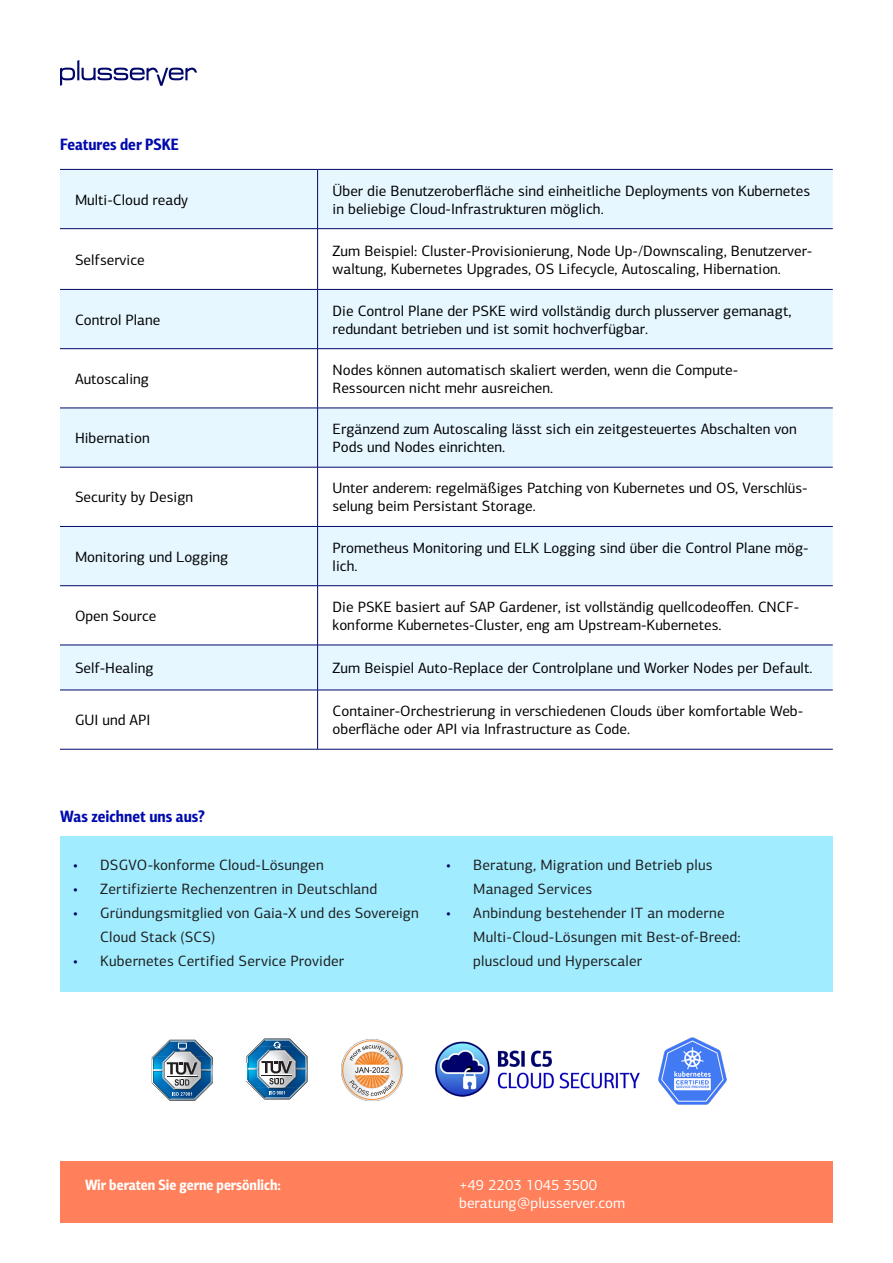
<style>
.page{position:relative;width:893px;height:1263px;background:#fff}
.page>*{position:absolute;margin:0;border:0;box-sizing:border-box;transform-origin:0 0}
.Fließtext{font:700 16.5px "PF Centro Sans Cond";letter-spacing:.005em;color:#000aad}
.t1{font:15px/18px "PF Centro Sans Pro";color:#000}
.t2{font:15px/24px "PF Centro Sans Pro";letter-spacing:.01em;color:#1e1e1e}
.Zwischenüberschrift{font:15px/18px "PF Centro Sans Pro";color:#fff}
.Zwischenüberschrift-2{font:700 15px "PF Centro Sans Cond";color:#fff}
.s1{color:#010869}
</style>
<div class="page">
<svg style="left:60px;top:60px;width:137px;height:26px"></svg>
<div style="left:60px;top:1161px;width:773px;height:62px;background:#ff805a"></div>
<div style="left:60px;top:170px;width:773px;height:178px;background:#e6f7ff"></div>
<svg style="left:60px;top:229px;width:773px;height:60px"></svg>
<svg style="left:60px;top:349px;width:773px;height:400px"></svg>
<div style="left:60px;top:646px;width:773px;height:44px;background:#e6f7ff"></div>
<hr style="left:60px;top:169px;width:258px;height:1px;background:#010869">
<hr style="left:318px;top:169px;width:515px;height:1px;background:#010869">
<hr style="left:317px;top:170px;width:1px;height:58px;background:#010869">
<hr style="left:60px;top:228px;width:258px;height:1px;background:#010869">
<hr style="left:318px;top:228px;width:515px;height:1px;background:#010869">
<hr style="left:317px;top:229px;width:1px;height:60px;background:#010869">
<hr style="left:60px;top:289px;width:258px;height:1px;background:#010869">
<hr style="left:318px;top:289px;width:515px;height:1px;background:#010869">
<hr style="left:317px;top:290px;width:1px;height:58px;background:#010869">
<hr style="left:60px;top:348px;width:258px;height:1px;background:#010869">
<hr style="left:318px;top:348px;width:515px;height:1px;background:#010869">
<hr style="left:317px;top:349px;width:1px;height:59px;background:#010869">
<hr style="left:60px;top:408px;width:258px;height:1px;background:#010869">
<hr style="left:318px;top:408px;width:515px;height:1px;background:#010869">
<hr style="left:317px;top:408px;width:1px;height:59px;background:#010869">
<hr style="left:60px;top:467px;width:258px;height:1px;background:#010869">
<hr style="left:318px;top:467px;width:515px;height:1px;background:#010869">
<hr style="left:317px;top:467px;width:1px;height:59px;background:#010869">
<hr style="left:60px;top:526px;width:258px;height:1px;background:#010869">
<hr style="left:318px;top:526px;width:515px;height:1px;background:#010869">
<hr style="left:317px;top:527px;width:1px;height:58px;background:#010869">
<hr style="left:60px;top:585px;width:258px;height:1px;background:#010869">
<hr style="left:318px;top:585px;width:515px;height:1px;background:#010869">
<hr style="left:317px;top:586px;width:1px;height:59px;background:#010869">
<hr style="left:60px;top:645px;width:258px;height:1px;background:#010869">
<hr style="left:318px;top:645px;width:515px;height:1px;background:#010869">
<hr style="left:317px;top:645px;width:1px;height:45px;background:#010869">
<hr style="left:60px;top:690px;width:258px;height:1px;background:#010869">
<hr style="left:318px;top:690px;width:515px;height:1px;background:#010869">
<hr style="left:317px;top:690px;width:1px;height:59px;background:#010869">
<hr style="left:60px;top:749px;width:258px;height:1px;background:#010869">
<hr style="left:318px;top:749px;width:515px;height:1px;background:#010869">
<svg style="left:152px;top:1040px;width:61px;height:61px"></svg>
<svg style="left:247px;top:1038px;width:61px;height:61px"></svg>
<img style="left:341px;top:1040px;width:61px;height:61px">
<img style="left:435px;top:1041px;width:224px;height:56px">
<div style="left:60px;top:837px;width:773px;height:155px;background:#a1ecff"></div>
<img style="left:659px;top:1037px;width:68px;height:68px">
<p class="Fließtext" style="left:60px;top:134px;width:120px">Features der PSKE</p>
<p class="t1" style="left:75px;top:191px;width:115px">Multi-Cloud ready</p>
<p class="t1" style="left:333px;top:182px;width:479px">Über die Benutzeroberfläche sind einheitliche Deployments von Kubernetes in beliebige Cloud-Infrastrukturen möglich.</p>
<p class="t1" style="left:75px;top:251px;width:71px">Selfservice</p>
<p class="t1" style="left:333px;top:242px;width:481px">Zum Beispiel: Cluster-Provisionierung, Node Up-/Downscaling, Benutzerver&shy;waltung, Kubernetes Upgrades, OS Lifecycle, Autoscaling, Hibernation.</p>
<p class="t1" style="left:75px;top:311px;width:87px">Control Plane</p>
<p class="t1" style="left:333px;top:302px;width:460px">Die Control Plane der PSKE wird vollständig durch plusserver gemanagt, redundant betrieben und ist somit hochverfügbar.</p>
<p class="t1" style="left:75px;top:370px;width:76px">Autoscaling</p>
<p class="t1" style="left:333px;top:361px;width:407px">Nodes können automatisch skaliert werden, wenn die Compute-</p>
<p class="t1" style="left:333px;top:379px;width:222px">Ressourcen nicht mehr ausreichen.</p>
<p class="t1" style="left:75px;top:429px;width:76px">Hibernation</p>
<p class="t1" style="left:333px;top:420px;width:466px">Ergänzend zum Autoscaling lässt sich ein zeitgesteuertes Abschalten von<br>Pods und Nodes einrichten.</p>
<p class="t1" style="left:75px;top:488px;width:120px">Security by Design</p>
<p class="t1" style="left:333px;top:479px;width:476px">Unter anderem: regelmäßiges Patching von Kubernetes und OS, Verschlüs&shy;selung beim Persistant Storage.</p>
<p class="t1" style="left:75px;top:548px;width:155px">Monitoring und Logging</p>
<p class="t1" style="left:333px;top:539px;width:478px">Prometheus Monitoring und ELK Logging sind über die Control Plane mög&shy;lich.</p>
<p class="t1" style="left:75px;top:607px;width:83px">Open Source</p>
<p class="t1" style="left:333px;top:598px;width:468px">Die PSKE basiert auf SAP Gardener, ist vollständig quellcodeoffen. CNCF&shy;konforme Kubernetes-Cluster, eng am Upstream-Kubernetes.</p>
<p class="t1" style="left:75px;top:659px;width:80px">Self-Healing</p>
<p class="t1" style="left:333px;top:659px;width:481px">Zum Beispiel Auto-Replace der Controlplane und Worker Nodes per Default.</p>
<p class="t1" style="left:75px;top:711px;width:77px">GUI und API</p>
<p class="t1" style="left:333px;top:702px;width:472px">Container-Orchestrierung in verschiedenen Clouds über komfortable Web&shy;oberfläche oder API via Infrastructure as Code.</p>
<p class="Fließtext" style="left:60px;top:806px;width:147px">Was zeichnet uns aus?</p>
<p class="t2" style="left:73px;top:853px;width:252px"><span class="s1">•</span> DSGVO-konforme Cloud-Lösungen</p>
<p class="t2" style="left:73px;top:877px;width:306px"><span class="s1">•</span> Zertifizierte Rechenzentren in Deutschland</p>
<p class="t2" style="left:100px;top:901px;width:320px;text-indent:-27px"><span class="s1">•</span> Gründungsmitglied von Gaia-X und des Sovereign<br>Cloud Stack (SCS)</p>
<p class="t2" style="left:73px;top:949px;width:272px"><span class="s1">•</span> Kubernetes Certified Service Provider</p>
<p class="t2" style="left:473px;top:853px;width:241px;text-indent:-27px"><span class="s1">•</span> Beratung, Migration und Betrieb plus<br>Managed Services</p>
<p class="t2" style="left:473px;top:901px;width:269px;text-indent:-27px"><span class="s1">•</span> Anbindung bestehender IT an moderne<br>Multi-Cloud-Lösungen mit Best-of-Breed: pluscloud und Hyperscaler</p>
<p class="Zwischenüberschrift-2" style="left:85px;top:1175px;width:197px">Wir beraten Sie gerne persönlich:</p>
<p class="Zwischenüberschrift" style="left:459px;top:1175px;width:168px">+49 2203 1045 3500 beratung@plusserver.com</p>
</div>
